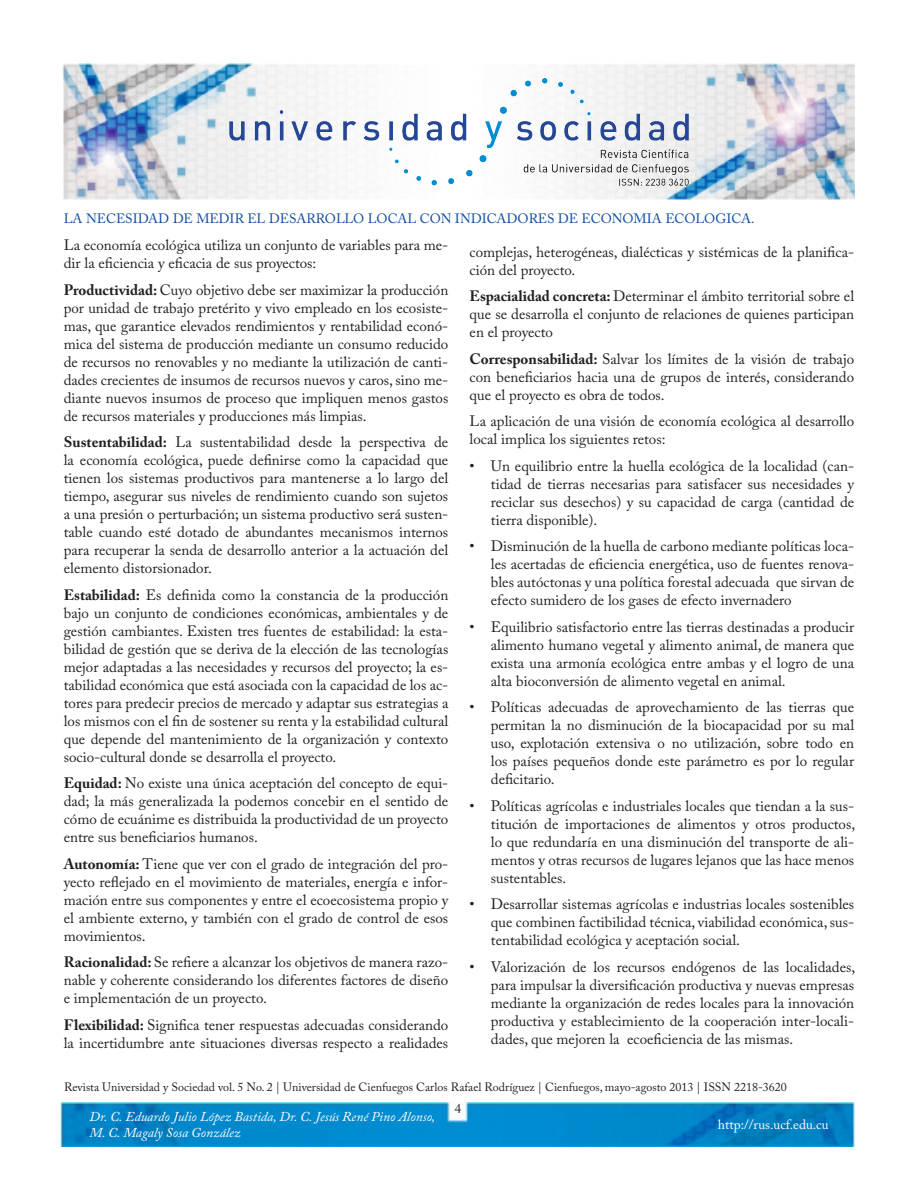
<style>
.page{position:relative;width:918px;height:1188px;background:#fff}
.page>*{position:absolute;margin:0;border:0;box-sizing:border-box;transform-origin:0 0}
.texto{font:15px/18px "Adobe Caslon Pro";color:#231f20;text-align:justify}
.texto_puntos{font:15px/18px "Adobe Caslon Pro";color:#231f20;text-align:justify}
.t1{font:italic 13.5px/16.2px "Adobe Caslon Pro";color:#fff}
.t2{font:13.5px "Adobe Caslon Pro";color:#0d4da1}
.t3{font:13.5px "Adobe Caslon Pro";color:#fff}
.t4{font:13.5px "Adobe Caslon Pro";color:#231f20}
.t5{font:12px "Adobe Caslon Pro";color:#231f20}
.s1{font-weight:700}
</style>
<div class="page">
<img style="left:62px;top:64px;width:792px;height:136px">
<img style="left:61px;top:1103px;width:793px;height:43px">
<img style="left:230px;top:79px;width:458px;height:106px">
<p class="t2" style="left:64px;top:210px;width:692px">LA NECESIDAD DE MEDIR EL DESARROLLO LOCAL CON INDICADORES DE ECONOMIA ECOLOGICA.</p>
<p class="texto" style="left:64px;top:236px;width:386px">La economía ecológica utiliza un conjunto de variables para me&shy;dir la eficiencia y eficacia de sus proyectos:</p>
<p class="texto" style="left:64px;top:280px;width:386px"><span class="s1">Productividad:</span> Cuyo objetivo debe ser maximizar la producción por unidad de trabajo pretérito y vivo empleado en los ecosiste&shy;mas, que garantice elevados rendimientos y rentabilidad econó&shy;mica del sistema de producción mediante un consumo reducido de recursos no renovables y no mediante la utilización de canti&shy;dades crecientes de insumos de recursos nuevos y caros, sino me&shy;diante nuevos insumos de proceso que impliquen menos gastos de recursos materiales y producciones más limpias.</p>
<p class="texto" style="left:64px;top:433px;width:386px"><span class="s1">Sustentabilidad:</span> La sustentabilidad desde la perspectiva de la economía ecológica, puede definirse como la capacidad que tienen los sistemas productivos para mantenerse a lo largo del tiempo, asegurar sus niveles de rendimiento cuando son sujetos a una presión o perturbación; un sistema productivo será susten&shy;table cuando esté dotado de abundantes mecanismos internos para recuperar la senda de desarrollo anterior a la actuación del elemento distorsionador.</p>
<p class="texto" style="left:64px;top:585px;width:386px"><span class="s1">Estabilidad:</span> Es definida como la constancia de la producción bajo un conjunto de condiciones económicas, ambientales y de gestión cambiantes. Existen tres fuentes de estabilidad: la esta&shy;bilidad de gestión que se deriva de la elección de las tecnologías mejor adaptadas a las necesidades y recursos del proyecto; la es&shy;tabilidad económica que está asociada con la capacidad de los ac&shy;tores para predecir precios de mercado y adaptar sus estrategias a los mismos con el fin de sostener su renta y la estabilidad cultural que depende del mantenimiento de la organización y contexto socio-cultural donde se desarrolla el proyecto.</p>
<p class="texto" style="left:64px;top:774px;width:386px"><span class="s1">Equidad:</span> No existe una única aceptación del concepto de equi&shy;dad; la más generalizada la podemos concebir en el sentido de cómo de ecuánime es distribuida la productividad de un proyecto entre sus beneficiarios humanos.</p>
<p class="texto" style="left:64px;top:854px;width:386px"><span class="s1">Autonomía:</span> Tiene que ver con el grado de integración del pro&shy;yecto reflejado en el movimiento de materiales, energía e infor&shy;mación entre sus componentes y entre el ecoecosistema propio y el ambiente externo, y también con el grado de control de esos movimientos.</p>
<p class="texto" style="left:64px;top:953px;width:386px"><span class="s1">Racionalidad:</span> Se refiere a alcanzar los objetivos de manera razo&shy;nable y coherente considerando los diferentes factores de diseño e implementación de un proyecto.</p>
<p class="texto" style="left:64px;top:1015px;width:386px"><span class="s1">Flexibilidad:</span> Significa tener respuestas adecuadas considerando la incertidumbre ante situaciones diversas respecto a realidades</p>
<p class="texto" style="left:470px;top:242px;width:386px">complejas, heterogéneas, dialécticas y sistémicas de la planifica&shy;ción del proyecto.</p>
<p class="texto" style="left:470px;top:287px;width:386px"><span class="s1">Espacialidad concreta:</span> Determinar el ámbito territorial sobre el que se desarrolla el conjunto de relaciones de quienes participan en el proyecto</p>
<p class="texto" style="left:470px;top:349px;width:386px"><span class="s1">Corresponsabilidad:</span> Salvar los límites de la visión de trabajo con beneficiarios hacia una de grupos de interés, considerando que el proyecto es obra de todos.</p>
<p class="texto" style="left:470px;top:412px;width:386px">La aplicación de una visión de economía ecológica al desarrollo local implica los siguientes retos:</p>
<p class="texto_puntos" style="left:491px;top:456px;width:365px;text-indent:-21px">• Un equilibrio entre la huella ecológica de la localidad (can&shy;tidad de tierras necesarias para satisfacer sus necesidades y reciclar sus desechos) y su capacidad de carga (cantidad de tierra disponible).</p>
<p class="texto_puntos" style="left:491px;top:537px;width:365px;text-indent:-21px">• Disminución de la huella de carbono mediante políticas loca&shy;les acertadas de eficiencia energética, uso de fuentes renova&shy;bles autóctonas y una política forestal adecuada que sirvan de efecto sumidero de los gases de efecto invernadero</p>
<p class="texto_puntos" style="left:491px;top:617px;width:365px;text-indent:-21px">• Equilibrio satisfactorio entre las tierras destinadas a producir alimento humano vegetal y alimento animal, de manera que exista una armonía ecológica entre ambas y el logro de una alta bioconversión de alimento vegetal en animal.</p>
<p class="texto_puntos" style="left:491px;top:698px;width:365px;text-indent:-21px">• Políticas adecuadas de aprovechamiento de las tierras que permitan la no disminución de la biocapacidad por su mal uso, explotación extensiva o no utilización, sobre todo en los países pequeños donde este parámetro es por lo regular deficitario.</p>
<p class="texto_puntos" style="left:491px;top:796px;width:366px;text-indent:-21px">• Políticas agrícolas e industriales locales que tiendan a la sus&shy;titución de importaciones de alimentos y otros productos, lo que redundaría en una disminución del transporte de ali&shy;mentos y otras recursos de lugares lejanos que las hace menos sustentables.</p>
<p class="texto_puntos" style="left:491px;top:895px;width:365px;text-indent:-21px">• Desarrollar sistemas agrícolas e industrias locales sostenibles que combinen factibilidad técnica, viabilidad económica, sus&shy;tentabilidad ecológica y aceptación social.</p>
<p class="texto_puntos" style="left:491px;top:957px;width:366px;text-indent:-21px">• Valorización de los recursos endógenos de las localidades, para impulsar la diversificación productiva y nuevas empresas mediante la organización de redes locales para la innovación productiva y establecimiento de la cooperación inter-locali&shy;dades, que mejoren la ecoeficiencia de las mismas.</p>
<p class="t5" style="left:64px;top:1079px;width:724px">Revista Universidad y Sociedad vol. 5 No. 2 | Universidad de Cienfuegos Carlos Rafael Rodríguez | Cienfuegos, mayo-agosto 2013 | ISSN 2218-3620</p>
<p class="t4" style="left:455px;top:1100px;width:8px">4</p>
<p class="t1" style="left:90px;top:1108px;width:347px">Dr. C. Eduardo Julio López Bastida, Dr. C. Jesús René Pino Alonso,<br>M. C. Magaly Sosa González</p>
<p class="t3" style="left:718px;top:1117px;width:112px">http://rus.ucf.edu.cu</p>
</div>
